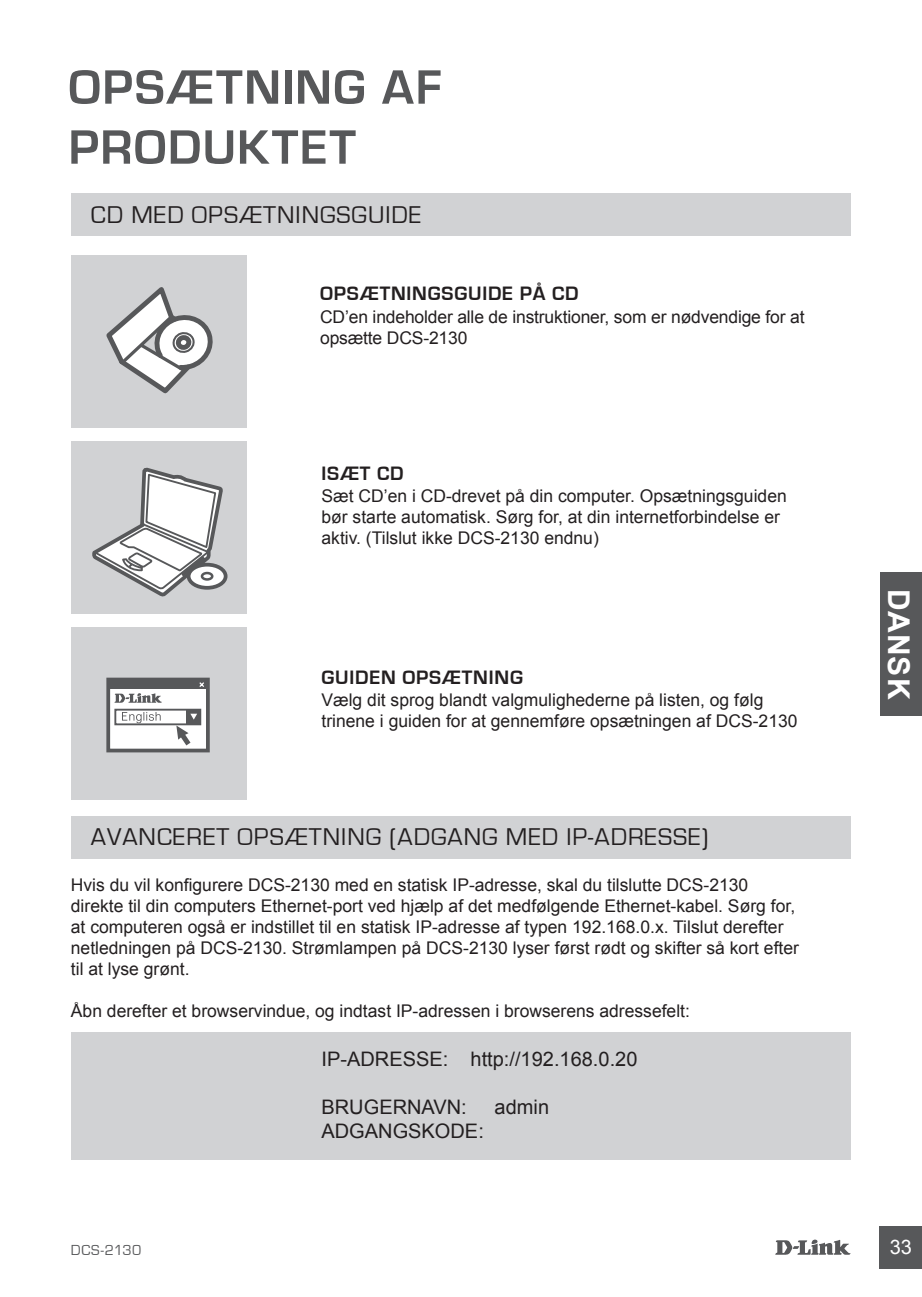
<style>
.page{position:relative;width:922px;height:1297px;background:#fff}
.page>*{position:absolute;margin:0;border:0;box-sizing:border-box;transform-origin:0 0}
.t1{font:700 50px/60px "Eurostile";letter-spacing:.03em;color:#57585a}
.t2{font:700 30px "Arial";letter-spacing:.035em;color:#fff}
.t3{font:25px "Eurostile";letter-spacing:.04em;color:#231f20}
.t4{font:20px "Arial";color:#231f20}
.t5{font:700 20px "Eurostile";letter-spacing:.04em;color:#231f20}
.t6{font:20px "Arial";color:#fff}
.t7{font:17.5px/21px "Arial";color:#231f20}
.t8{font:15px "Eurostile";letter-spacing:.03em;color:#57585a}
</style>
<div class="page">
<svg style="left:775px;top:1239px;width:75px;height:16px"></svg>
<div style="left:879px;top:1226px;width:42px;height:43px;background:#57585a"></div>
<div style="left:879px;top:572px;width:42px;height:144px;background:#57585a"></div>
<div style="left:71px;top:627px;width:175px;height:173px;background:#d1d2d4"></div>
<div style="left:106px;top:678px;width:104px;height:74px;background:#fff;border:4px solid #57585a"></div>
<div style="left:114px;top:709px;width:87px;height:16px;border:2px solid #57585a"></div>
<div style="left:186px;top:710px;width:14px;height:14px;background:#57585a"></div>
<svg style="left:175px;top:714px;width:22px;height:37px"></svg>
<svg style="left:122px;top:712px;width:39px;height:11px"></svg>
<div style="left:71px;top:194px;width:779px;height:42px;background:#d1d2d4"></div>
<div style="left:71px;top:441px;width:175px;height:173px;background:#d1d2d4"></div>
<div style="left:71px;top:255px;width:175px;height:173px;background:#d1d2d4"></div>
<svg style="left:106px;top:287px;width:107px;height:107px"></svg>
<svg style="left:92px;top:467px;width:132px;height:239px"></svg>
<svg style="left:188px;top:565px;width:37px;height:23px"></svg>
<div style="left:187px;top:563px;width:40px;height:27px;border:4px solid #57585a;border-radius:50%"></div>
<div style="left:202px;top:573px;width:10px;height:6px;background:#fff;border-radius:50%"></div>
<div style="left:201px;top:572px;width:12px;height:9px;border:2px solid #57585a;border-radius:50%"></div>
<div style="left:71px;top:816px;width:779px;height:43px;background:#d1d2d4"></div>
<div style="left:71px;top:1032px;width:779px;height:127px;background:#d1d2d4"></div>
<h1 class="t1" style="left:68px;top:58px;width:374px">OPSÆTNING AF<br>PRODUKTET</h1>
<h3 class="t3" style="left:91px;top:201px;width:330px">CD MED OPSÆTNINGSGUI DE</h3>
<p class="t5" style="left:320px;top:283px;width:260px">OPSÆTNINGSGUIDE PÅ CD</p>
<p class="t7" style="left:320px;top:306px;width:486px">CD’en indeholder alle de instruktioner, som er nødvendige for at opsætte DCS-2130</p>
<p class="t5" style="left:321px;top:462px;width:84px">ISÆT CD</p>
<p class="t7" style="left:321px;top:486px;width:466px">Sæt CD’en i CD-drevet på din computer. Opsætningsguiden bør starte automatisk. Sørg for, at din internetforbindelse er aktiv. (Tilslut ikke DCS-2130 endnu)</p>
<p class="t5" style="left:321px;top:666px;width:203px">GUIDEN OPSÆTNING</p>
<p class="t7" style="left:321px;top:689px;width:477px">Vælg dit sprog blandt valgmulighederne på listen, og følg trinene i guiden for at gennemføre opsætningen af DCS-2130</p>
<h3 class="t3" style="left:91px;top:824px;width:97px">AVANCERET</h3>
<h3 class="t3" style="left:237px;top:824px;width:406px">OPSÆTNING (ADGANG MED IP-ADRESSE</h3>
<h3 class="t3" style="left:701px;top:824px;width:8px">)</h3>
<p class="t7" style="left:71px;top:875px;width:729px">Hvis du vil konfigurere DCS-2130 med en statisk IP-adresse, skal du tilslutte DCS-2130 direkte til din computers Ethernet-port ved hjælp af det medfølgende Ethernet-kabel. Sørg for, at computeren også er indstillet til en statisk IP-adresse af typen 192.168.0.x. Tilslut derefter netledningen på DCS-2130. Strømlampen på DCS-2130 lyser først rødt og skifter så kort efter til at lyse grønt.</p>
<p class="t7" style="left:71px;top:1001px;width:620px">Åbn derefter et browservindue, og indtast IP-adressen i browserens adressefelt:</p>
<p class="t4" style="left:321px;top:1046px;width:317px">IP-ADRESSE: http://192.168.0.20</p>
<p class="t4" style="left:321px;top:1094px;width:147px">BRUGERNAVN:</p>
<p class="t4" style="left:494px;top:1094px;width:56px">admin</p>
<p class="t4" style="left:321px;top:1118px;width:164px">ADGANGSKODE:</p>
<h2 class="t2" style="left:918px;top:589px;width:112px;rotate:90deg">DANSK</h2>
<p class="t8" style="left:71px;top:1241px;width:72px">DCS-2130</p>
<p class="t6" style="left:889px;top:1234px;width:24px">33</p>
</div>
